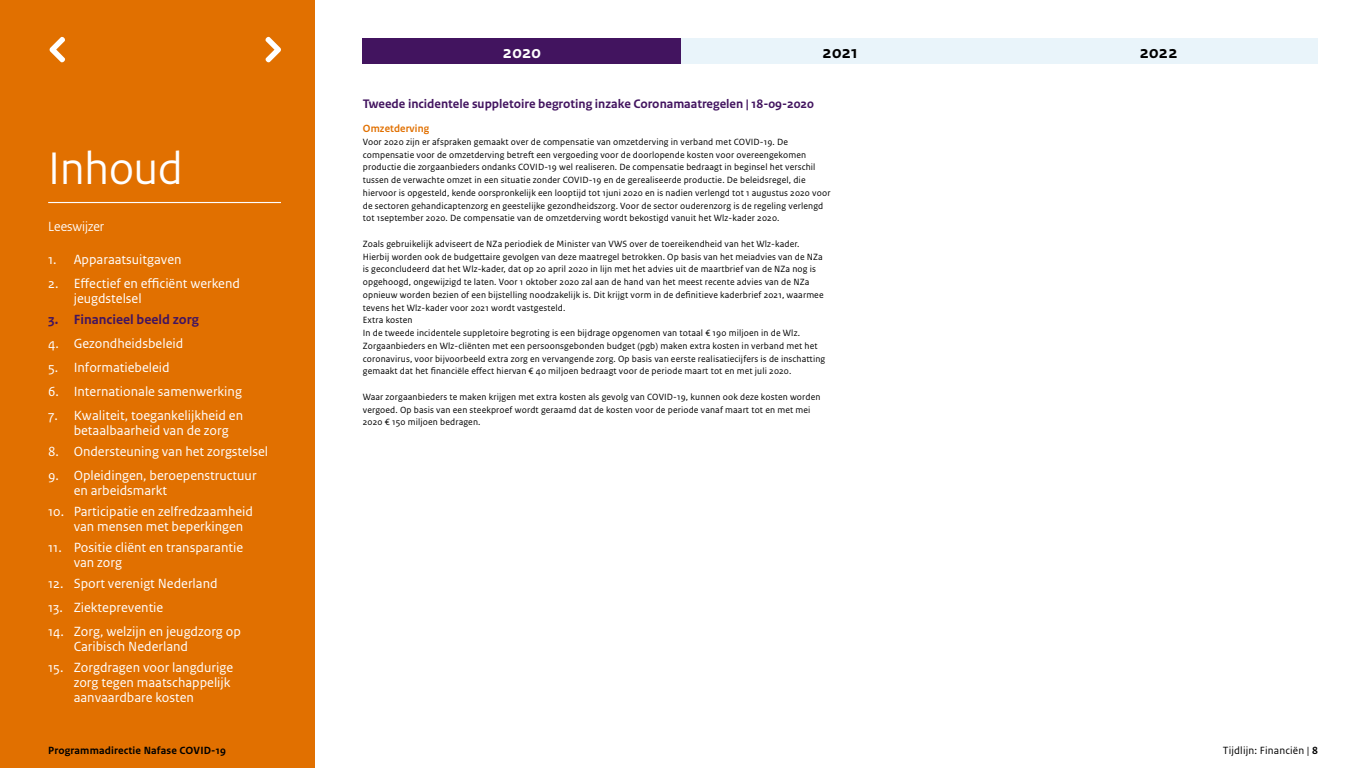
<style>
.page{position:relative;width:1366px;height:768px;background:#fff}
.page>*{position:absolute;margin:0;border:0;box-sizing:border-box;transform-origin:0 0}
.Kop_1{font:48px "Rijksoverheid Sans Heading";color:#fff}
.Maand_Zwart{font:700 18px "Rijksoverheid Sans Text";letter-spacing:.015em;color:#000}
.Maand_Wit{font:700 18px "Rijksoverheid Sans Text";color:#fff}
.Kop_2_genummerd-1a{font:14px/15px "Rijksoverheid Sans Text";color:#fff}
.Kop_2_genummerd-1{font:700 14px "Rijksoverheid Sans Text";color:#42145f}
.Kop_2{font:14px "Rijksoverheid Sans Heading";color:#fff}
.Maand{font:700 13px "Rijksoverheid Sans Text";color:#42145f}
.t1{font:700 11px "Rijksoverheid Sans Text";letter-spacing:.015em;color:#000}
.t2{font:11px "Rijksoverheid Sans Text";letter-spacing:.015em;color:#000}
.Kop_3_Oranje{font:700 11px "Rijksoverheid Sans Heading";letter-spacing:.015em;color:#e17000}
.Plat{font:9.5px/12.8px "Rijksoverheid Sans Text";letter-spacing:.015em;color:#000}
.s1{font-weight:700}
</style>
<div class="page">
<div style="left:0;top:0;width:315px;height:768px;background:#e17000"></div>
<hr style="left:48px;top:202px;width:233px;height:1px;background:#fff">
<svg style="left:49px;top:36px;width:16px;height:27px"></svg>
<svg style="left:265px;top:36px;width:16px;height:27px"></svg>
<div style="left:363px;top:38px;width:318px;height:26px;background:#42145f"></div>
<div style="left:681px;top:38px;width:318px;height:26px;background:#e9f4fa"></div>
<div style="left:999px;top:38px;width:319px;height:26px;background:#e9f4fa"></div>
<h1 class="Kop_1" style="left:48px;top:141px;width:136px">Inhoud</h1>
<h2 class="Kop_2" style="left:48px;top:219px;width:57px">Leeswijzer</h2>
<h2 class="Kop_2_genummerd-1a" style="left:48px;top:252px;width:135px">1. Apparaatsuitgaven</h2>
<h2 class="Kop_2_genummerd-1a" style="left:74px;top:276px;width:168px;text-indent:-26px">2. Effectief en efficiënt werkend jeugdstelsel</h2>
<h2 class="Kop_2_genummerd-1" style="left:48px;top:312px;width:152px">3. Financieel beeld zorg</h2>
<h2 class="Kop_2_genummerd-1a" style="left:48px;top:336px;width:137px">4. Gezondheidsbeleid</h2>
<h2 class="Kop_2_genummerd-1a" style="left:48px;top:360px;width:123px">5. Informatiebeleid</h2>
<h2 class="Kop_2_genummerd-1a" style="left:48px;top:384px;width:195px">6. Internationale samenwerking</h2>
<h2 class="Kop_2_genummerd-1a" style="left:74px;top:408px;width:171px;text-indent:-26px">7. Kwaliteit, toegankelijkheid en betaalbaarheid van de zorg</h2>
<h2 class="Kop_2_genummerd-1a" style="left:48px;top:444px;width:221px">8. Ondersteuning van het zorgstelsel</h2>
<h2 class="Kop_2_genummerd-1a" style="left:74px;top:468px;width:184px;text-indent:-26px">9. Opleidingen, beroepenstructuur en arbeidsmarkt</h2>
<h2 class="Kop_2_genummerd-1a" style="left:74px;top:504px;width:181px;text-indent:-26px">10. Participatie en zelfredzaamheid van mensen met beperkingen</h2>
<h2 class="Kop_2_genummerd-1a" style="left:74px;top:540px;width:171px;text-indent:-26px">11. Positie cliënt en transparantie van zorg</h2>
<h2 class="Kop_2_genummerd-1a" style="left:48px;top:576px;width:171px">12. Sport verenigt Nederland</h2>
<h2 class="Kop_2_genummerd-1a" style="left:48px;top:600px;width:117px">13. Ziektepreventie</h2>
<h2 class="Kop_2_genummerd-1a" style="left:74px;top:624px;width:169px;text-indent:-26px">14. Zorg, welzijn en jeugdzorg op<br>Caribisch Nederland</h2>
<h2 class="Kop_2_genummerd-1a" style="left:74px;top:660px;width:161px;text-indent:-26px">15. Zorgdragen voor langdurige zorg tegen maatschappelijk aanvaardbare kosten</h2>
<p class="Maand_Wit" style="left:503px;top:42px;width:40px">2020</p>
<p class="Maand_Zwart" style="left:823px;top:42px;width:37px">2021</p>
<p class="Maand_Zwart" style="left:1140px;top:42px;width:39px">2022</p>
<h2 class="Maand" style="left:363px;top:96px;width:453px">Tweede incidentele suppletoire begroting inzake Coronamaatregelen | 18-09-2020</h2>
<h3 class="Kop_3_Oranje" style="left:363px;top:122px;width:68px">Omzetderving</h3>
<p class="Plat" style="left:363px;top:135px;width:469px">Voor 2020 zijn er afspraken gemaakt over de compensatie van omzetderving in verband met COVID-19. De compensatie voor de omzetderving betreft een vergoeding voor de doorlopende kosten voor overeengekomen productie die zorgaanbieders ondanks COVID-19 wel realiseren. De compensatie bedraagt in beginsel het verschil tussen de verwachte omzet in een situatie zonder COVID-19 en de gerealiseerde productie. De beleidsregel, die hiervoor is opgesteld, kende oorspronkelijk een looptijd tot 1juni 2020 en is nadien verlengd tot 1 augustus 2020 voor de sectoren gehandicaptenzorg en geestelijke gezondheidszorg. Voor de sector ouderenzorg is de regeling verlengd tot 1september 2020. De compensatie van de omzetderving wordt bekostigd vanuit het Wlz-kader 2020.</p>
<p class="Plat" style="left:363px;top:237px;width:462px">Zoals gebruikelijk adviseert de NZa periodiek de Minister van VWS over de toereikendheid van het Wlz-kader.<br>Hierbij worden ook de budgettaire gevolgen van deze maatregel betrokken. Op basis van het meiadvies van de NZa is geconcludeerd dat het Wlz-kader, dat op 20 april 2020 in lijn met het advies uit de maartbrief van de NZa nog is opgehoogd, ongewijzigd te laten. Voor 1 oktober 2020 zal aan de hand van het meest recente advies van de NZa opnieuw worden bezien of een bijstelling noodzakelijk is. Dit krijgt vorm in de definitieve kaderbrief 2021, waarmee tevens het Wlz-kader voor 2021 wordt vastgesteld.</p>
<p class="Plat" style="left:363px;top:314px;width:51px">Extra kosten</p>
<p class="Plat" style="left:363px;top:327px;width:464px">In de tweede incidentele suppletoire begroting is een bijdrage opgenomen van totaal € 190 miljoen in de Wlz.<br>Zorgaanbieders en Wlz-cliënten met een persoonsgebonden budget (pgb) maken extra kosten in verband met het coronavirus, voor bijvoorbeeld extra zorg en vervangende zorg. Op basis van eerste realisatiecijfers is de inschatting gemaakt dat het financiële effect hiervan € 40 miljoen bedraagt voor de periode maart tot en met juli 2020.</p>
<p class="Plat" style="left:363px;top:391px;width:459px">Waar zorgaanbieders te maken krijgen met extra kosten als gevolg van COVID-19, kunnen ook deze kosten worden vergoed. Op basis van een steekproef wordt geraamd dat de kosten voor de periode vanaf maart tot en met mei<br>2020 € 150 miljoen bedragen.</p>
<p class="t1" style="left:48px;top:744px;width:179px">Programmadirectie Nafase COVID-19</p>
<p class="t2" style="left:1223px;top:744px;width:97px">Tijdlijn: Financiën | <span class="s1">8</span></p>
</div>
